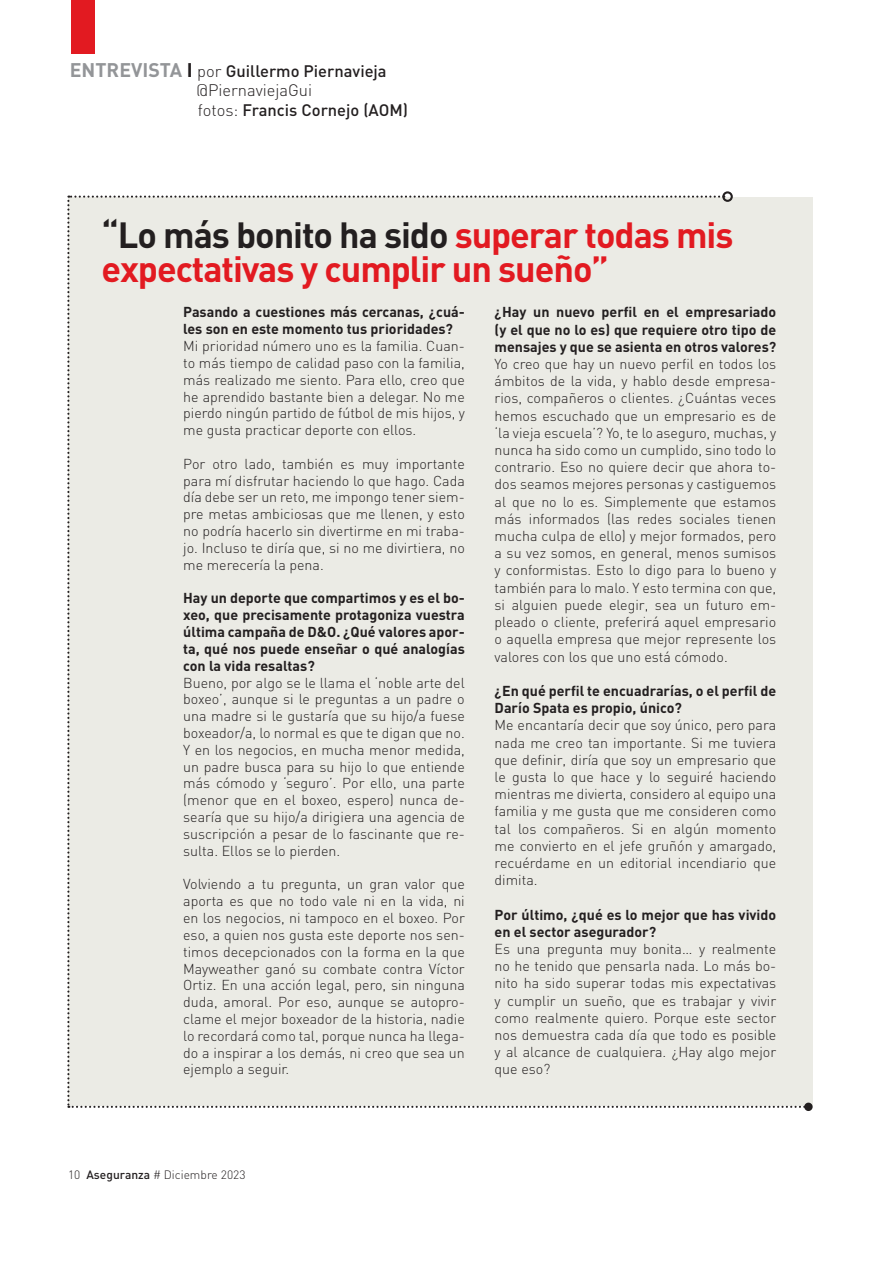
<style>
.page{position:relative;width:893px;height:1263px;background:#fff}
.page>*{position:absolute;margin:0;border:0;box-sizing:border-box;transform-origin:0 0}
.Título{font:700 36px/34.5px "DIN";letter-spacing:-.03em;color:#e21a21}
.t1{font:500 16.5px/19.5px "DIN";color:#231f20}
.t2{font:300 14.25px/17.2px "DIN";color:#231f20;text-align:justify}
.t3{font:700 14.25px/16.8px "DIN";color:#231f20}
.t4{font:300 12px "DIN";color:#231f20}
.s1{font-weight:700;font-size:19.5px;color:#939598}
.s2{font-weight:700;font-size:19.5px}
.s3{font-weight:300}
.s4{color:#231f20}
.s5{font-weight:500}
</style>
<div class="page">
<div style="left:71px;top:0;width:24px;height:54px;background:#e21a21"></div>
<div style="left:67px;top:196px;width:742px;height:912px;background:#ebebe5"></div>
<div style="left:722px;top:191px;width:11px;height:11px;border:2px solid #231f20;border-radius:50%"></div>
<svg style="left:804px;top:1102px;width:9px;height:9px"></svg>
<p class="t1" style="left:197px;top:60px;width:213px;text-indent:-127px"><span class="s1">ENTREVISTA</span> <span class="s2">I</span> <span class="s3">por</span> Guillermo Piernavieja <span class="s3">@PiernaviejaGui<br>fotos:</span> Francis Cornejo (AOM)</p>
<p class="Título" style="left:102px;top:216px;width:633px"><span class="s4">“Lo más bonito ha sido</span> superar todas mis expectativas y cumplir un sueño”</p>
<p class="t3" style="left:183px;top:303px;width:283px">Pasando a cuestiones más cercanas, ¿cuá&shy;les son en este momento tus prioridades?</p>
<p class="t2" style="left:183px;top:337px;width:283px;line-height:16.8px">Mi prioridad número uno es la familia. Cuan&shy;to más tiempo de calidad paso con la familia, más realizado me siento. Para ello, creo que he aprendido bastante bien a delegar. No me pierdo ningún partido de fútbol de mis hijos, y me gusta practicar deporte con ellos.</p>
<p class="t2" style="left:183px;top:455px;width:283px;line-height:16.8px">Por otro lado, también es muy importante para mí disfrutar haciendo lo que hago. Cada día debe ser un reto, me impongo tener siem&shy;pre metas ambiciosas que me llenen, y esto no podría hacerlo sin divertirme en mi traba&shy;jo. Incluso te diría que, si no me divirtiera, no me merecería la pena.</p>
<p class="t3" style="left:183px;top:589px;width:283px;text-align:justify">Hay un deporte que compartimos y es el bo&shy;xeo, que precisamente protagoniza vuestra última campaña de D&amp;O. ¿Qué valores apor&shy;ta, qué nos puede enseñar o qué analogías con la vida resaltas?</p>
<p class="t2" style="left:183px;top:674px;width:283px;line-height:16.8px">Bueno, por algo se le llama el ‘noble arte del boxeo’, aunque si le preguntas a un padre o una madre si le gustaría que su hijo/a fuese boxeador/a, lo normal es que te digan que no.<br>Y en los negocios, en mucha menor medida, un padre busca para su hijo lo que entiende más cómodo y ‘seguro’. Por ello, una parte (menor que en el boxeo, espero) nunca de&shy;searía que su hijo/a dirigiera una agencia de suscripción a pesar de lo fascinante que re&shy;sulta. Ellos se lo pierden.</p>
<p class="t2" style="left:183px;top:876px;width:283px;line-height:16.8px">Volviendo a tu pregunta, un gran valor que aporta es que no todo vale ni en la vida, ni en los negocios, ni tampoco en el boxeo. Por eso, a quien nos gusta este deporte nos sen&shy;timos decepcionados con la forma en la que Mayweather ganó su combate contra Víctor Ortiz. En una acción legal, pero, sin ninguna duda, amoral. Por eso, aunque se autopro&shy;clame el mejor boxeador de la historia, nadie lo recordará como tal, porque nunca ha llega&shy;do a inspirar a los demás, ni creo que sea un ejemplo a seguir.</p>
<p class="t3" style="left:495px;top:303px;width:283px;line-height:17.2px;text-align:justify">¿Hay un nuevo perfil en el empresariado (y el que no lo es) que requiere otro tipo de mensajes y que se asienta en otros valores?</p>
<p class="t2" style="left:495px;top:355px;width:283px">Yo creo que hay un nuevo perfil en todos los ámbitos de la vida, y hablo desde empresa&shy;rios, compañeros o clientes. ¿Cuántas veces hemos escuchado que un empresario es de ‘la vieja escuela’? Yo, te lo aseguro, muchas, y nunca ha sido como un cumplido, sino todo lo contrario. Eso no quiere decir que ahora to&shy;dos seamos mejores personas y castiguemos al que no lo es. Simplemente que estamos más informados (las redes sociales tienen mucha culpa de ello) y mejor formados, pero a su vez somos, en general, menos sumisos y conformistas. Esto lo digo para lo bueno y también para lo malo. Y esto termina con que, si alguien puede elegir, sea un futuro em&shy;pleado o cliente, preferirá aquel empresario o aquella empresa que mejor represente los valores con los que uno está cómodo.</p>
<p class="t3" style="left:495px;top:681px;width:283px;line-height:17.2px">¿En qué perfil te encuadrarías, o el perfil de<br>Darío Spata es propio, único?</p>
<p class="t2" style="left:495px;top:716px;width:283px">Me encantaría decir que soy único, pero para nada me creo tan importante. Si me tuviera que definir, diría que soy un empresario que le gusta lo que hace y lo seguiré haciendo mientras me divierta, considero al equipo una familia y me gusta que me consideren como tal los compañeros. Si en algún momento me convierto en el jefe gruñón y amargado, recuérdame en un editorial incendiario que dimita.</p>
<p class="t3" style="left:495px;top:905px;width:283px;line-height:17.2px">Por último, ¿qué es lo mejor que has vivido en el sector asegurador?</p>
<p class="t2" style="left:495px;top:940px;width:283px">Es una pregunta muy bonita… y realmente no he tenido que pensarla nada. Lo más bo&shy;nito ha sido superar todas mis expectativas y cumplir un sueño, que es trabajar y vivir como realmente quiero. Porque este sector nos demuestra cada día que todo es posible y al alcance de cualquiera. ¿Hay algo mejor que eso?</p>
<p class="t4" style="left:68px;top:1168px;width:179px">10 <span class="s5">Aseguranza</span> # Diciembre 2023</p>
</div>
